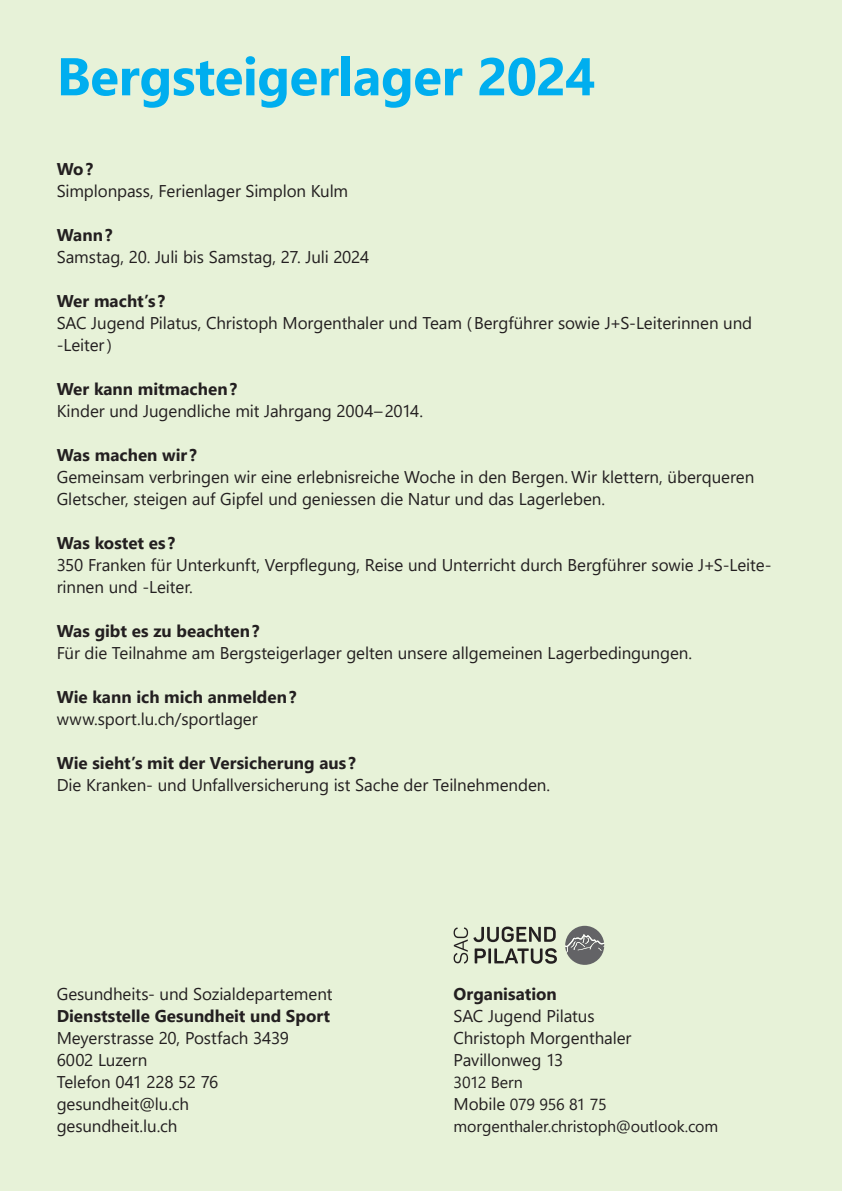
<style>
.page{position:relative;width:842px;height:1191px;background:#e7f2d8}
.page>*{position:absolute;margin:0;border:0;box-sizing:border-box;transform-origin:0 0}
.t1{font:700 53px "Segoe UI";letter-spacing:-.01em;color:#00aeef}
.t2{font:17px/22px "Segoe UI";letter-spacing:-.005em;color:#231f20}
.t3{font:700 17px "Segoe UI";color:#231f20}
.t4{font:16px "Segoe UI";letter-spacing:-.005em;color:#231f20}
.t5{font:16px "Segoe UI";letter-spacing:-.025em;color:#231f20}
.s1{font-size:17px}
</style>
<div class="page">
<svg style="left:454px;top:926px;width:103px;height:37px"></svg>
<svg style="left:565px;top:925px;width:39px;height:40px"></svg>
<h1 class="t1" style="left:57px;top:26px;width:540px">Bergsteigerlager 2024</h1>
<p class="t3" style="left:57px;top:153px;width:38px">Wo ?</p>
<p class="t2" style="left:57px;top:178px;width:293px">Simplonpass, Ferienlager Simplon Kulm</p>
<p class="t3" style="left:57px;top:219px;width:57px">Wann ?</p>
<p class="t2" style="left:57px;top:244px;width:314px">Samstag, 20. Juli bis Samstag, 27. Juli 2024</p>
<p class="t3" style="left:57px;top:285px;width:110px">Wer macht’s ?</p>
<p class="t2" style="left:57px;top:310px;width:697px">SAC Jugend Pilatus, Christoph Morgenthaler und Team ( Bergführer sowie J+S-Leiterinnen und -Leiter )</p>
<p class="t3" style="left:57px;top:373px;width:182px">Wer kann mitmachen ?</p>
<p class="t2" style="left:57px;top:398px;width:368px">Kinder und Jugendliche mit Jahrgang 2004–2014.</p>
<p class="t3" style="left:57px;top:439px;width:142px">Was machen wir ?</p>
<p class="t2" style="left:57px;top:464px;width:699px">Gemeinsam verbringen wir eine erlebnisreiche Woche in den Bergen. Wir klettern, überqueren<br>Gletscher, steigen auf Gipfel und geniessen die Natur und das Lagerleben.</p>
<p class="t3" style="left:57px;top:527px;width:120px">Was kostet es ?</p>
<p class="t2" style="left:57px;top:552px;width:716px">350 Franken für Unterkunft, Verpflegung, Reise und Unterricht durch Bergführer sowie J+S-Leite&shy;rinnen und -Leiter.</p>
<p class="t3" style="left:57px;top:615px;width:204px">Was gibt es zu beachten ?</p>
<p class="t2" style="left:57px;top:640px;width:637px">Für die Teilnahme am Bergsteigerlager gelten unsere allgemeinen Lagerbedingungen.</p>
<p class="t3" style="left:57px;top:681px;width:241px">Wie kann ich mich anmelden ?</p>
<p class="t2" style="left:57px;top:706px;width:202px">www.sport.lu.ch/sportlager</p>
<p class="t3" style="left:57px;top:747px;width:301px">Wie sieht’s mit der Versicherung aus ?</p>
<p class="t2" style="left:57px;top:772px;width:495px">Die Kranken- und Unfallversicherung ist Sache der Teilnehmenden.</p>
<p class="t2" style="left:57px;top:981px;width:277px">Gesundheits- und Sozialdepartement</p>
<p class="t3" style="left:454px;top:978px;width:105px">Organisation</p>
<p class="t3" style="left:57px;top:1000px;width:275px">Dienststelle Gesundheit und Sport</p>
<p class="t2" style="left:454px;top:1003px;width:143px">SAC Jugend Pilatus</p>
<p class="t2" style="left:57px;top:1025px;width:234px">Meyerstrasse 20, Postfach 3439</p>
<p class="t2" style="left:454px;top:1025px;width:179px">Christoph Morgenthaler</p>
<p class="t2" style="left:57px;top:1047px;width:92px">6002 Luzern</p>
<p class="t2" style="left:454px;top:1047px;width:111px">Pavillonweg 13</p>
<p class="t2" style="left:57px;top:1069px;width:163px">Telefon 041 228 52 76</p>
<p class="t4" style="left:454px;top:1067px;width:71px">3012 Bern</p>
<p class="t2" style="left:57px;top:1091px;width:134px">gesundheit@lu.ch</p>
<p class="t5" style="left:454px;top:1089px;width:155px"><span class="s1">Mobile</span> 079 956 81 75</p>
<p class="t2" style="left:57px;top:1113px;width:122px">gesundheit.lu.ch</p>
<p class="t4" style="left:454px;top:1111px;width:266px">morgenthaler.christoph@outlook.com</p>
</div>
